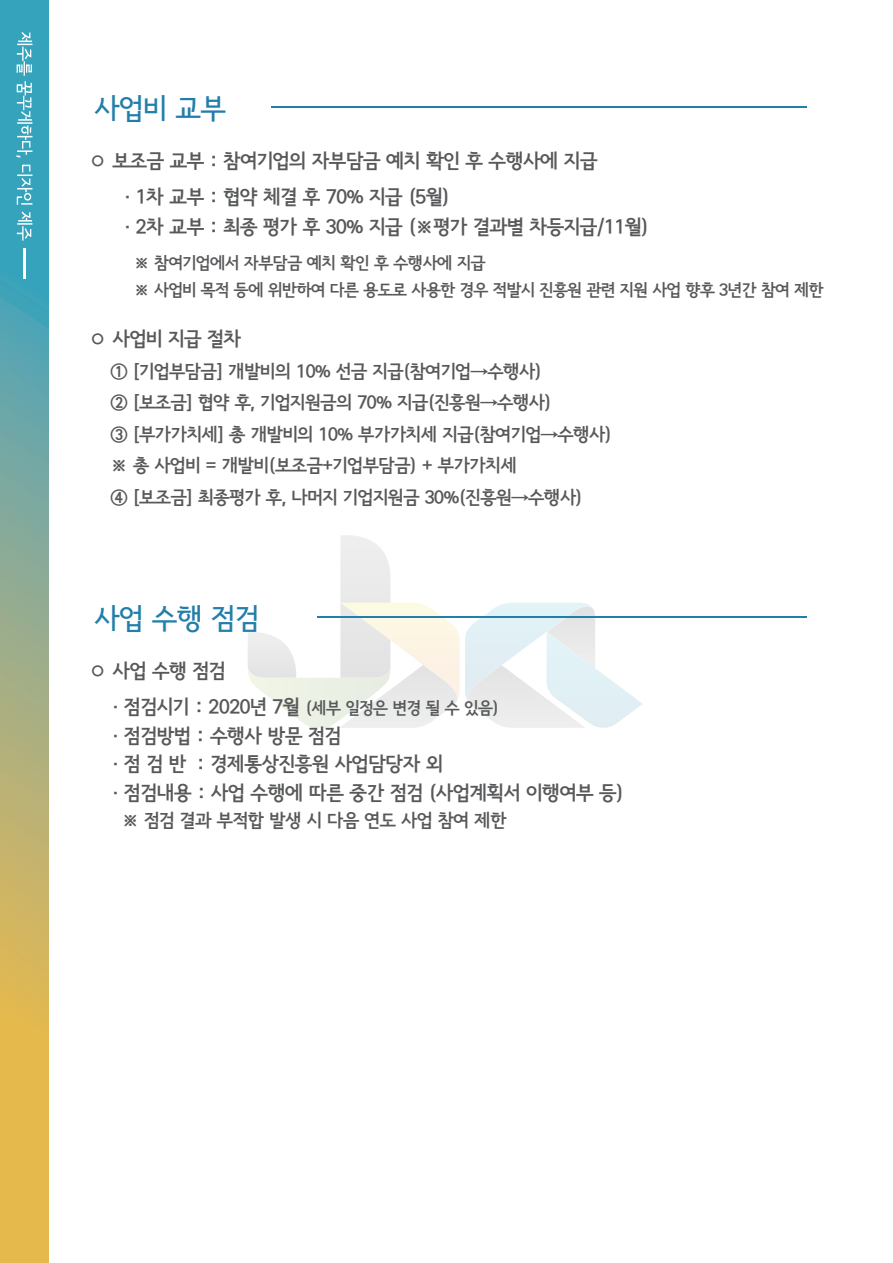
<style>
.page{position:relative;width:893px;height:1263px;background:#fff}
.page>*{position:absolute;margin:0;border:0;box-sizing:border-box;transform-origin:0 0}
.t1{font:28.5px "Seoul Namsan B";letter-spacing:-.025em;color:#227eaa}
.t2{font:19.5px/36px "Seoul Namsan EB";letter-spacing:-.02em;color:#57585a}
.t3{font:18px/31.5px "Seoul Namsan EB";letter-spacing:-.02em;color:#57585a}
.t4{font:16.5px/27px "Seoul Namsan EB";letter-spacing:-.03em;color:#57585a}
.s1{font-size:16.5px}
</style>
<div class="page">
<svg style="left:248px;top:535px;width:395px;height:193px"></svg>
<svg style="left:0;top:0;width:49px;height:1263px"></svg>
<svg style="left:16px;top:32px;width:16px;height:126px"></svg>
<svg style="left:17px;top:165px;width:15px;height:40px"></svg>
<svg style="left:17px;top:211px;width:15px;height:30px"></svg>
<hr style="left:24px;top:248px;width:2px;height:31px;background:#fff">
<hr style="left:271px;top:106px;width:535px;height:2px;background:#227eaa">
<hr style="left:317px;top:616px;width:489px;height:2px;background:#227eaa">
<h1 class="t1" style="left:94px;top:94px;width:133px">사업비 교부</h1>
<p class="t2" style="left:125px;top:145px;width:474px;text-indent:-36px">○ 보조금 교부 : 참여기업의 자부담금 예치 확인 후 수행사에 지급 · 1차 교부 : 협약 체결 후 70% 지급 (5월)</p>
<p class="t2" style="left:125px;top:211px;width:526px">· 2차 교부 : 최종 평가 후 30% 지급 (※평가 결과별 차등지급/11월)</p>
<p class="t4" style="left:134px;top:251px;width:691px">※ 참여기업에서 자부담금 예치 확인 후 수행사에 지급<br>※ 사업비 목적 등에 위반하여 다른 용도로 사용한 경우 적발시 진흥원 관련 지원 사업 향후 3년간 참여 제한</p>
<p class="t2" style="left:89px;top:323px;width:154px">○ 사업비 지급 절차</p>
<p class="t3" style="left:111px;top:357px;width:503px">① [기업부담금] 개발비의 10% 선금 지급(참여기업→수행사)<br>② [보조금] 협약 후, 기업지원금의 70% 지급(진흥원→수행사)<br>③ [부가가치세] 총 개발비의 10% 부가가치세 지급(참여기업→수행사) ※ 총 사업비 = 개발비(보조금+기업부담금) + 부가가치세<br>④ [보조금] 최종평가 후, 나머지 기업지원금 30%(진흥원→수행사)</p>
<h1 class="t1" style="left:94px;top:603px;width:167px">사업 수행 점검</h1>
<p class="t2" style="left:113px;top:654px;width:388px;text-indent:-24px">○ 사업 수행 점검<br>· 점검시기 : 2020년 7월 <span class="s1">(세부 일정은 변경 될 수 있음)</span></p>
<p class="t2" style="left:113px;top:723px;width:512px;line-height:28.5px">· 점검방법 : 수행사 방문 점검<br>· 점 검 반 : 경제통상진흥원 사업담당자 외<br>· 점검내용 : 사업 수행에 따른 중간 점검 (사업계획서 이행여부 등)</p>
<p class="t3" style="left:122px;top:806px;width:386px">※ 점검 결과 부적합 발생 시 다음 연도 사업 참여 제한</p>
</div>
